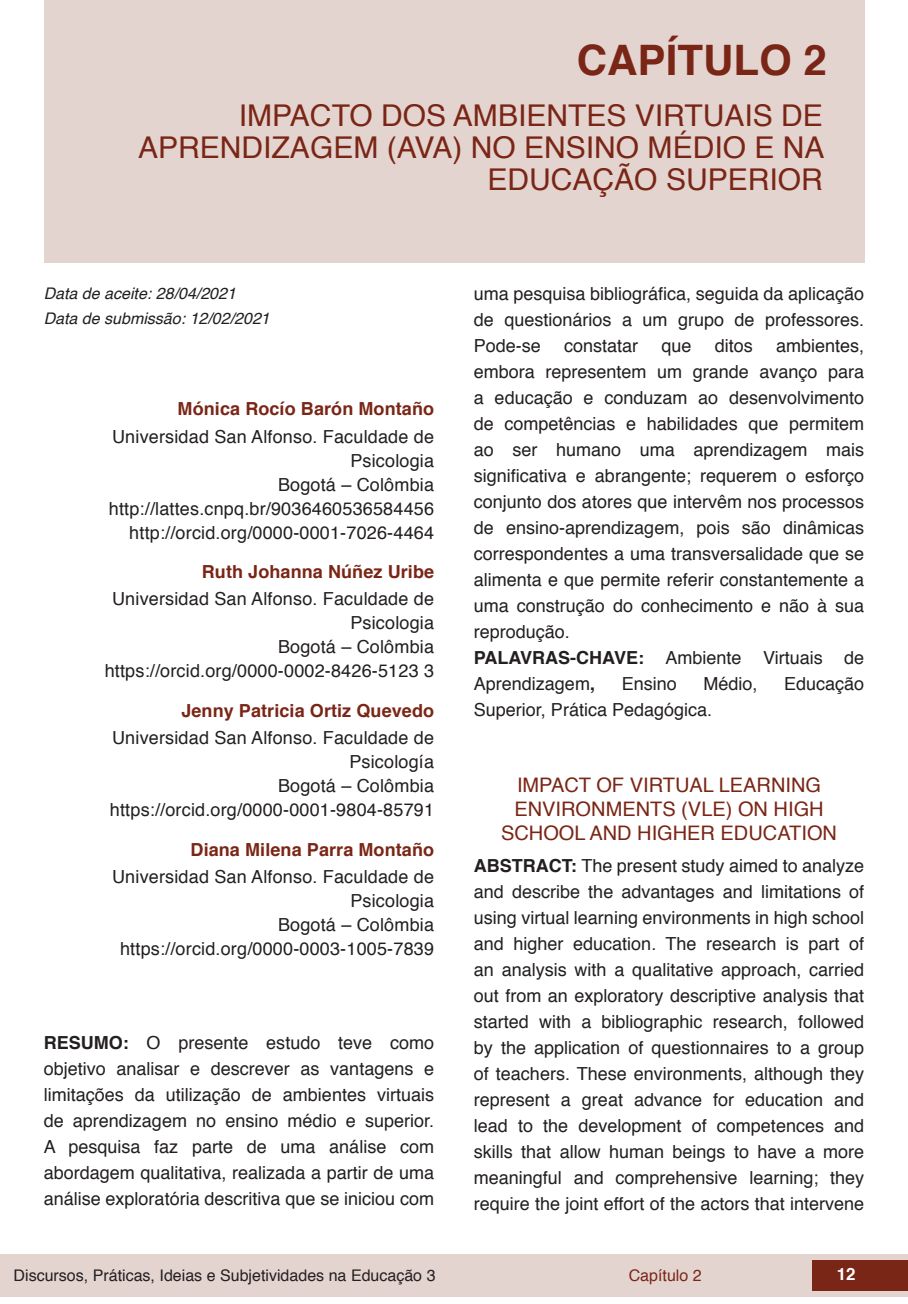
<style>
.page{position:relative;width:908px;height:1304px;background:#fff}
.page>*{position:absolute;margin:0;border:0;box-sizing:border-box;transform-origin:0 0}
.capítulos{font:700 42px "Helvetica";color:#7a2616}
.nome_artigos{font:30px/32px "Helvetica";color:#7a2616;text-align:right}
.título_Inglês{font:20px/24px "Helvetica";color:#7a2616;text-align:center}
.Resumos_e_PC_TXT{font:18px/26px "Helvetica";color:#231f20;text-align:justify}
.info_autores{font:18px/24px "Helvetica";letter-spacing:.01em;color:#231f20;text-align:right}
.nome_autores{font:700 18px "Helvetica";letter-spacing:.005em;color:#7a2616}
.t1{font:700 16.8px "Helvetica";color:#fff}
.t2{font:16px "Helvetica";color:#231f20}
.data{font:italic 16px "Helvetica";color:#231f20}
.t3{font:16px "Helvetica";color:#7a2616}
.s1{font-weight:700}
</style>
<div class="page">
<div style="left:0;top:1254px;width:906px;height:43px;background:#e4d4d0"></div>
<div style="left:812px;top:1261px;width:95px;height:30px;background:#7a2616"></div>
<div style="left:44px;top:0;width:819px;height:263px;background:#e4d4d0"></div>
<p class="capítulos" style="left:576px;top:26px;width:251px">CAPÍTULO 2</p>
<p class="nome_artigos" style="left:138px;top:101px;width:687px">IMPACTO DOS AMBIENTES VIRTUAIS DE<br>APRENDIZAGEM (AVA) NO ENSINO MÉDIO E NA<br>EDUCAÇÃO SUPERIOR</p>
<p class="data" style="left:44px;top:280px;width:194px">Data de aceite: 28/04/2021</p>
<p class="data" style="left:44px;top:306px;width:227px">Data de submissão: 12/02/2021</p>
<p class="nome_autores" style="left:177px;top:395px;width:258px">Mónica Rocío Barón Montaño</p>
<p class="info_autores" style="left:112px;top:425px;width:323px">Universidad San Alfonso. Faculdade de<br>Psicologia</p>
<p class="info_autores" style="left:278px;top:473px;width:157px">Bogotá – Colômbia</p>
<p class="info_autores" style="left:109px;top:497px;width:326px">http://lattes.cnpq.br/9036460536584456</p>
<p class="info_autores" style="left:129px;top:521px;width:306px">http://orcid.org/0000-0001-7026-4464</p>
<p class="nome_autores" style="left:202px;top:557px;width:234px">Ruth Johanna Núñez Uribe</p>
<p class="info_autores" style="left:112px;top:588px;width:323px">Universidad San Alfonso. Faculdade de<br>Psicologia</p>
<p class="info_autores" style="left:278px;top:636px;width:157px">Bogotá – Colômbia</p>
<p class="info_autores" style="left:105px;top:660px;width:331px">https://orcid.org/0000-0002-8426-5123 3</p>
<p class="nome_autores" style="left:181px;top:696px;width:254px">Jenny Patricia Ortiz Quevedo</p>
<p class="info_autores" style="left:112px;top:726px;width:323px">Universidad San Alfonso. Faculdade de<br>Psicología</p>
<p class="info_autores" style="left:278px;top:774px;width:157px">Bogotá – Colômbia</p>
<p class="info_autores" style="left:110px;top:798px;width:325px">https://orcid.org/0000-0001-9804-85791</p>
<p class="nome_autores" style="left:190px;top:835px;width:245px">Diana Milena Parra Montaño</p>
<p class="info_autores" style="left:112px;top:865px;width:323px">Universidad San Alfonso. Faculdade de<br>Psicologia</p>
<p class="info_autores" style="left:278px;top:913px;width:157px">Bogotá – Colômbia</p>
<p class="info_autores" style="left:120px;top:937px;width:315px">https://orcid.org/0000-0003-1005-7839</p>
<p class="Resumos_e_PC_TXT" style="left:44px;top:1030px;width:392px"><span class="s1">RESUMO:</span> O presente estudo teve como objetivo analisar e descrever as vantagens e limitações da utilização de ambientes virtuais de aprendizagem no ensino médio e superior.<br>A pesquisa faz parte de uma análise com abordagem qualitativa, realizada a partir de uma análise exploratória descritiva que se iniciou com</p>
<p class="Resumos_e_PC_TXT" style="left:473px;top:281px;width:392px">uma pesquisa bibliográfica, seguida da aplicação de questionários a um grupo de professores.<br>Pode-se</p>
<p class="Resumos_e_PC_TXT" style="left:473px;top:333px;width:392px;text-indent:302px">ambientes, embora representem um grande avanço para a educação e conduzam ao desenvolvimento de competências e habilidades que permitem ao ser humano uma aprendizagem mais significativa e abrangente; requerem o esforço conjunto dos atores que intervêm nos processos de ensino-aprendizagem, pois são dinâmicas correspondentes a uma transversalidade que se alimenta e que permite referir constantemente a uma construção do conhecimento e não à sua reprodução.</p>
<p class="Resumos_e_PC_TXT" style="left:473px;top:645px;width:392px"><span class="s1">PALAVRAS-CHAVE:</span> Ambiente Virtuais de<br>Aprendizagem<span class="s1">,</span></p>
<p class="Resumos_e_PC_TXT" style="left:564px;top:333px;width:76px">constatar</p>
<p class="Resumos_e_PC_TXT" style="left:661px;top:333px;width:32px">que</p>
<p class="Resumos_e_PC_TXT" style="left:714px;top:333px;width:40px">ditos</p>
<p class="Resumos_e_PC_TXT" style="left:621px;top:671px;width:57px">Ensino</p>
<p class="Resumos_e_PC_TXT" style="left:703px;top:671px;width:56px">Médio,</p>
<p class="Resumos_e_PC_TXT" style="left:783px;top:671px;width:82px">Educação</p>
<p class="Resumos_e_PC_TXT" style="left:473px;top:697px;width:240px">Superior, Prática Pedagógica.</p>
<p class="título_Inglês" style="left:501px;top:774px;width:337px">IMPACT OF VIRTUAL LEARNING<br>ENVIRONMENTS (VLE) ON HIGH<br>SCHOOL AND HIGHER EDUCATION</p>
<p class="Resumos_e_PC_TXT" style="left:473px;top:853px;width:392px"><span class="s1">ABSTRACT:</span> The present study aimed to analyze and describe the advantages and limitations of using virtual learning environments in high school and higher education. The research is part of an analysis with a qualitative approach, carried out from an exploratory descriptive analysis that started with a bibliographic research, followed by the application of questionnaires to a group of teachers. These environments, although they represent a great advance for education and lead to the development of competences and skills that allow human beings to have a more meaningful and comprehensive learning; they require the joint effort of the actors that intervene</p>
<p class="t2" style="left:14px;top:1263px;width:423px">Discursos, Práticas, Ideias e Subjetividades na Educação 3</p>
<p class="t3" style="left:628px;top:1263px;width:74px">Capítulo 2</p>
<p class="t1" style="left:836px;top:1261px;width:20px">12</p>
</div>
